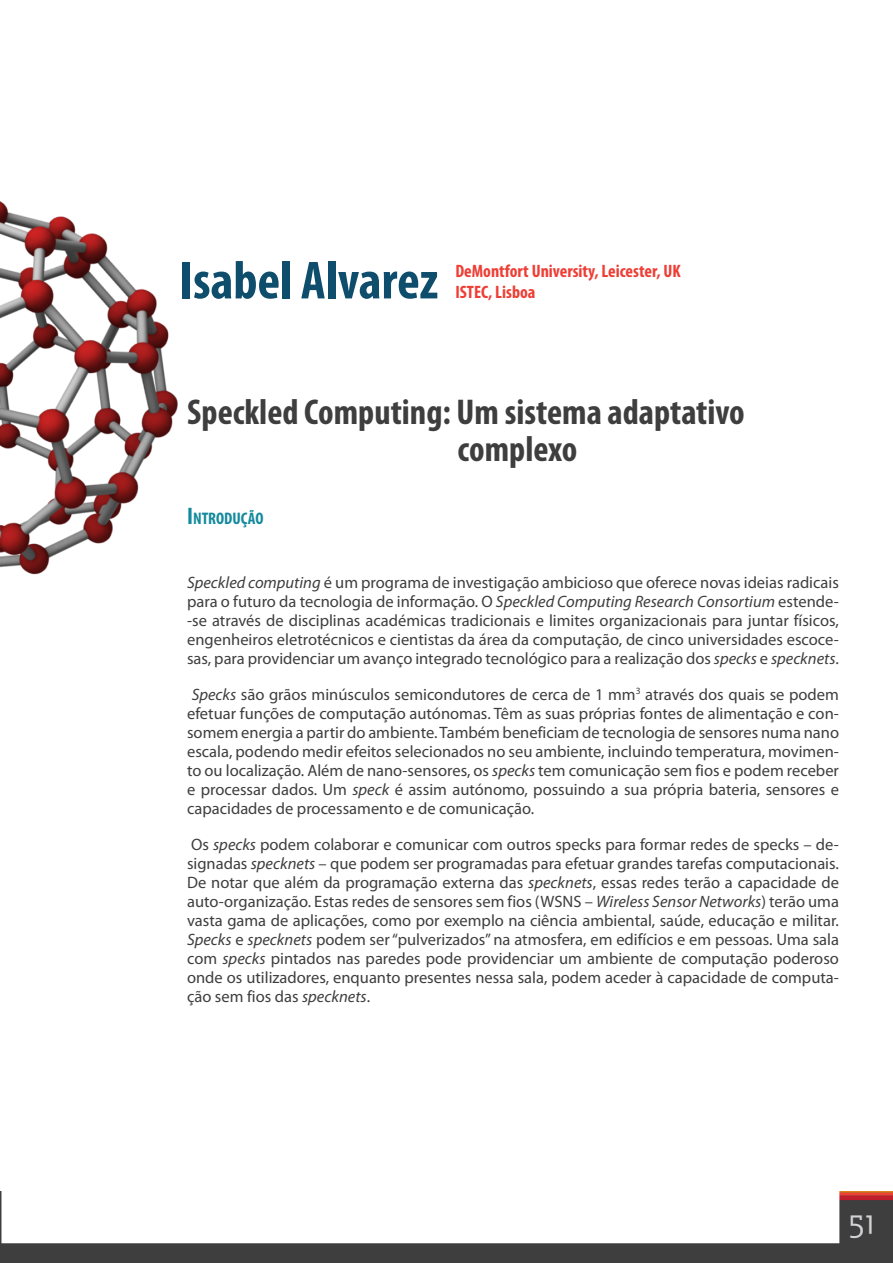
<style>
.page{position:relative;width:893px;height:1263px;background:#fff}
.page>*{position:absolute;margin:0;border:0;box-sizing:border-box;transform-origin:0 0}
.t1{font:700 condensed 54px "Myriad Pro";color:#0e4d6b}
.t2{font:700 condensed 36px "Myriad Pro";color:#3e3e3f}
.t3{font:33px "Slabo 27 px";color:#d1d2d4}
.t4{font:700 condensed 18px "Myriad Pro";color:#ee3e35}
.Título_1_Azul{font:700 condensed 16.8px "Myriad Pro";color:#138a9d}
.t5{font:16.5px/18.9px "Myriad Pro";color:#3e3e3f;text-align:justify}
.s1{font-size:24px}
.s2{font-style:italic}
</style>
<div class="page">
<div style="left:0;top:1191px;width:893px;height:72px;background:#3e3e3f"></div>
<div style="left:830px;top:1195px;width:63px;height:5px;background:#be1d2c"></div>
<hr style="left:830px;top:1192px;width:63px;height:3px;background:#ee3e35">
<hr style="left:830px;top:1191px;width:63px;height:1px;background:#f1851e">
<div style="left:2px;top:1185px;width:837px;height:57px;background:#fff"></div>
<div style="left:1px;top:1184px;width:838px;height:59px;border:2px solid #fff"></div>
<img style="left:0;top:201px;width:178px;height:374px">
<p class="t1" style="left:180px;top:247px;width:260px">Isabel Alvarez</p>
<p class="t4" style="left:455px;top:259px;width:227px">DeMontfort University, Leicester, UK</p>
<p class="t4" style="left:455px;top:281px;width:81px">ISTEC, Lisboa</p>
<p class="t2" style="left:187px;top:389px;width:559px">Speckled Computing: Um sistema adaptativo</p>
<p class="Título_1_Azul" style="left:187px;top:508px;width:77px"><span class="s1">I</span>NTRODUÇÃO</p>
<p class="t2" style="left:458px;top:427px;width:121px">complexo</p>
<p class="t5" style="left:187px;top:573px;width:653px"><span class="s2">Speckled computing</span> é um programa de investigação ambicioso que oferece novas ideias radicais para o futuro da tecnologia de informação. O <span class="s2">Speckled Computing Research Consortium</span> estende--se através de disciplinas académicas tradicionais e limites organizacionais para juntar físicos, engenheiros eletrotécnicos e cientistas da área da computação, de cinco universidades escoce&shy;sas, para providenciar um avanço integrado tecnológico para a realização dos <span class="s2">specks</span> e <span class="s2">specknets</span>.</p>
<p class="t5" style="left:187px;top:685px;width:653px"><span class="s2">Specks</span> são grãos minúsculos semicondutores de cerca de 1 mm<sup>3</sup> através dos quais se podem efetuar funções de computação autónomas. Têm as suas próprias fontes de alimentação e con&shy;somem energia a partir do ambiente. Também beneficiam de tecnologia de sensores numa nano escala, podendo medir efeitos selecionados no seu ambiente, incluindo temperatura, movimen&shy;to ou localização. Além de nano-sensores, os <span class="s2">specks</span> tem comunicação sem fios e podem receber e processar dados. Um <span class="s2">speck</span> é assim autónomo, possuindo a sua própria bateria, sensores e capacidades de processamento e de comunicação.</p>
<p class="t5" style="left:187px;top:834px;width:653px">Os <span class="s2">specks</span> podem colaborar e comunicar com outros specks para formar redes de specks – de&shy;signadas <span class="s2">specknets</span> – que podem ser programadas para efetuar grandes tarefas computacionais.<br>De notar que além da programação externa das <span class="s2">specknets</span>, essas redes terão a capacidade de auto-organização. Estas redes de sensores sem fios (WSNS – <span class="s2">Wireless Sensor Networks</span>) terão uma vasta gama de aplicações, como por exemplo na ciência ambiental, saúde, educação e militar.<br><span class="s2">Specks</span> e <span class="s2">specknets</span> podem ser “pulverizados” na atmosfera, em edifícios e em pessoas. Uma sala com <span class="s2">specks</span> pintados nas paredes pode providenciar um ambiente de computação poderoso onde os utilizadores, enquanto presentes nessa sala, podem aceder à capacidade de computa&shy;ção sem fios das <span class="s2">specknets</span>.</p>
<h3 class="t3" style="left:849px;top:1203px;width:27px">51</h3>
</div>
